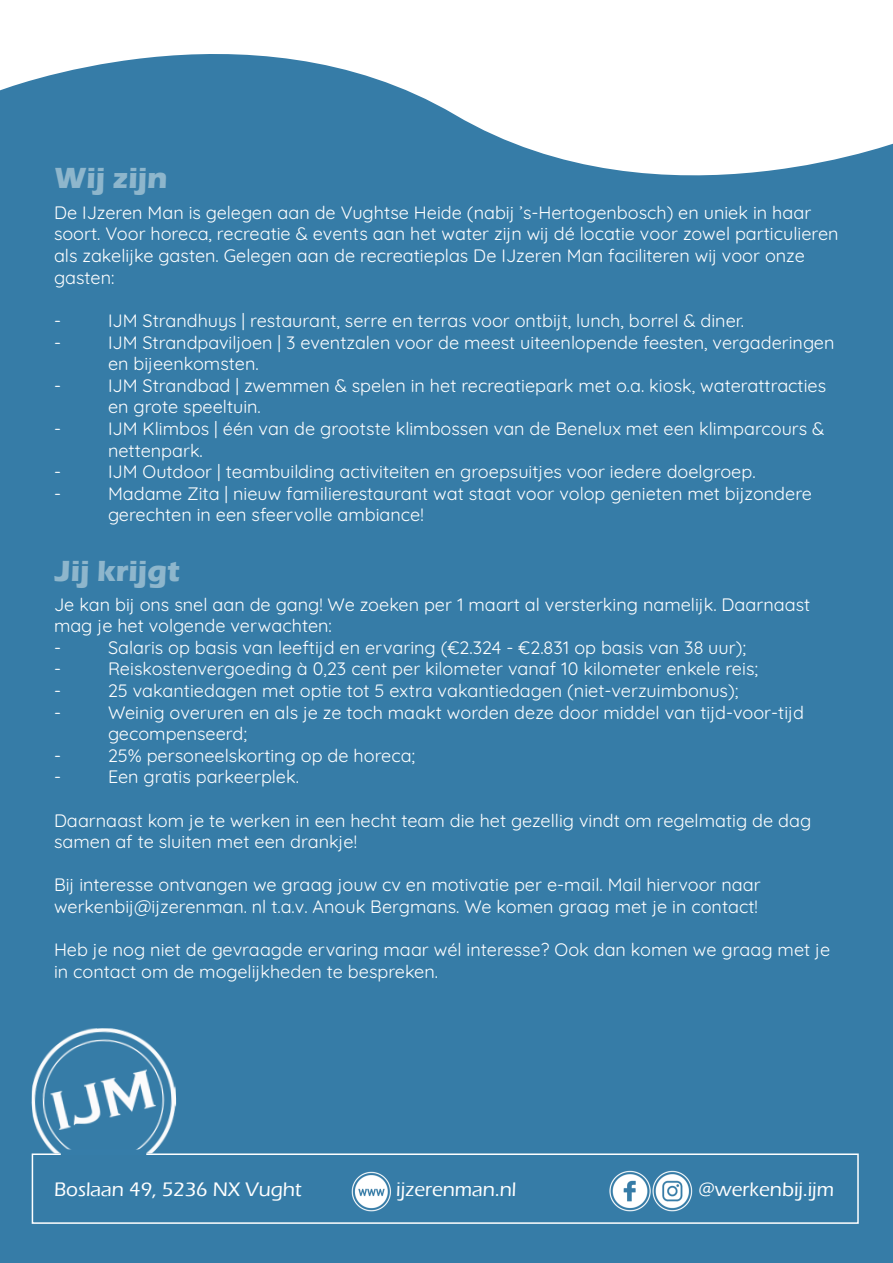
<style>
.page{position:relative;width:893px;height:1263px;background:#fff}
.page>*{position:absolute;margin:0;border:0;box-sizing:border-box;transform-origin:0 0}
.t1{font:700 30px "Eras ITC";color:#8eb6cc}
.t2{font:500 20.1px "Eras ITC";color:#fff}
.t3{font:18px/21.6px "Quicksand";color:#fff}
</style>
<div class="page">
<div style="left:0;top:54px;width:893px;height:1209px;background:#367ca7"></div>
<img style="left:609px;top:1170px;width:84px;height:42px">
<img style="left:351px;top:1171px;width:41px;height:40px">
<div style="left:32px;top:1153px;width:827px;height:71px;border:2px solid #fff"></div>
<img style="left:32px;top:1028px;width:144px;height:125px">
<div style="left:61px;top:1149px;width:85px;height:6px;background:#367da9"></div>
<h1 class="t1" style="left:54px;top:161px;width:115px">Wij zijn</h1>
<p class="t3" style="left:54px;top:200px;width:786px">De IJzeren Man is gelegen aan de Vughtse Heide (nabij ’s-Hertogenbosch) en uniek in haar soort. Voor horeca, recreatie &amp; events aan het water zijn wij dé locatie voor zowel particulieren als zakelijke gasten. Gelegen aan de recreatieplas De IJzeren Man faciliteren wij voor onze gasten:</p>
<p class="t3" style="left:54px;top:308px;width:9px">-</p>
<p class="t3" style="left:108px;top:308px;width:638px">IJM Strandhuys | restaurant, serre en terras voor ontbijt, lunch, borrel &amp; diner.</p>
<p class="t3" style="left:54px;top:329px;width:9px">-</p>
<p class="t3" style="left:108px;top:329px;width:728px">IJM Strandpaviljoen | 3 eventzalen voor de meest uiteenlopende feesten, vergaderingen en bijeenkomsten.</p>
<p class="t3" style="left:54px;top:373px;width:9px">-</p>
<p class="t3" style="left:108px;top:373px;width:720px">IJM Strandbad | zwemmen &amp; spelen in het recreatiepark met o.a. kiosk, waterattracties en grote speeltuin.</p>
<p class="t3" style="left:54px;top:416px;width:9px">-</p>
<p class="t3" style="left:108px;top:416px;width:718px">IJM Klimbos | één van de grootste klimbossen van de Benelux met een klimparcours &amp; nettenpark.</p>
<p class="t3" style="left:54px;top:459px;width:9px">-</p>
<p class="t3" style="left:108px;top:459px;width:649px">IJM Outdoor | teambuilding activiteiten en groepsuitjes voor iedere doelgroep.</p>
<p class="t3" style="left:54px;top:481px;width:9px">-</p>
<p class="t3" style="left:108px;top:481px;width:706px">Madame Zita | nieuw familierestaurant wat staat voor volop genieten met bijzondere gerechten in een sfeervolle ambiance!</p>
<h1 class="t1" style="left:55px;top:553px;width:126px">Jij krijgt</h1>
<p class="t3" style="left:54px;top:592px;width:758px">Je kan bij ons snel aan de gang! We zoeken per 1 maart al versterking namelijk. Daarnaast mag je het volgende verwachten:<br>-</p>
<p class="t3" style="left:108px;top:635px;width:639px">Salaris op basis van leeftijd en ervaring (€2.324 - €2.831 op basis van 38 uur);</p>
<p class="t3" style="left:54px;top:656px;width:9px">-</p>
<p class="t3" style="left:108px;top:656px;width:651px">Reiskostenvergoeding à 0,23 cent per kilometer vanaf 10 kilometer enkele reis;</p>
<p class="t3" style="left:54px;top:678px;width:9px">-</p>
<p class="t3" style="left:108px;top:678px;width:632px">25 vakantiedagen met optie tot 5 extra vakantiedagen (niet-verzuimbonus);</p>
<p class="t3" style="left:54px;top:700px;width:9px">-</p>
<p class="t3" style="left:108px;top:700px;width:697px">Weinig overuren en als je ze toch maakt worden deze door middel van tijd-voor-tijd gecompenseerd;</p>
<p class="t3" style="left:54px;top:743px;width:9px">-</p>
<p class="t3" style="left:108px;top:743px;width:309px">25% personeelskorting op de horeca;</p>
<p class="t3" style="left:54px;top:764px;width:9px">-</p>
<p class="t3" style="left:108px;top:764px;width:192px">Een gratis parkeerplek.</p>
<p class="t3" style="left:54px;top:808px;width:759px">Daarnaast kom je te werken in een hecht team die het gezellig vindt om regelmatig de dag samen af te sluiten met een drankje!</p>
<p class="t3" style="left:54px;top:872px;width:708px">Bij interesse ontvangen we graag jouw cv en motivatie per e-mail. Mail hiervoor naar werkenbij@ijzerenman. nl t.a.v. Anouk Bergmans. We komen graag met je in contact!</p>
<p class="t3" style="left:54px;top:937px;width:778px">Heb je nog niet de gevraagde ervaring maar wél interesse? Ook dan komen we graag met je in contact om de mogelijkheden te bespreken.</p>
<p class="t2" style="left:54px;top:1178px;width:249px">Boslaan 49, 5236 NX Vught</p>
<p class="t2" style="left:396px;top:1178px;width:122px">ijzerenman.nl</p>
<p class="t2" style="left:698px;top:1178px;width:137px">@werkenbij.ijm</p>
</div>
